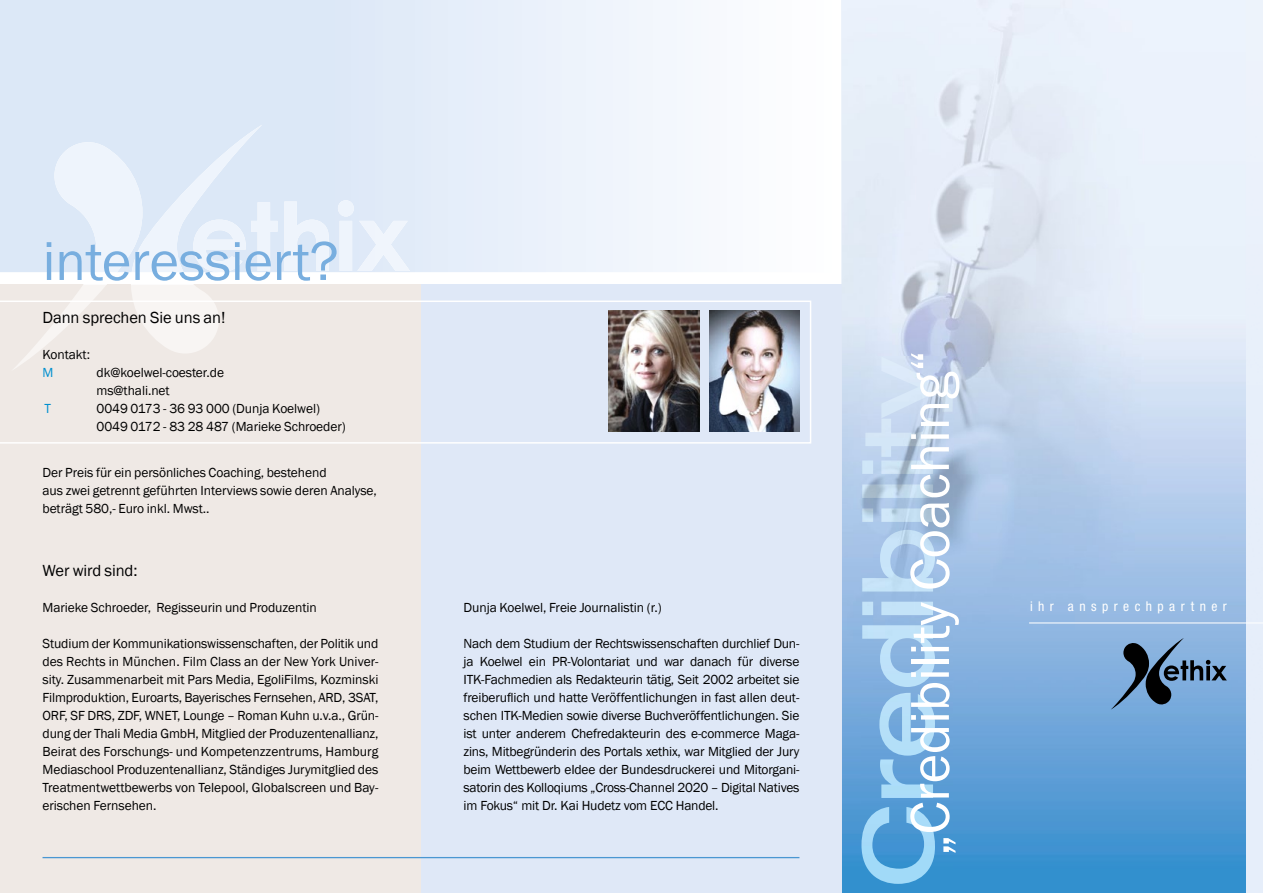
<style>
.page{position:relative;width:1263px;height:893px;background:#fff}
.page>*{position:absolute;margin:0;border:0;box-sizing:border-box;transform-origin:0 0}
.t1{font:500 expanded 97.5px "Helvetica Neue";letter-spacing:-.01em;color:#fff}
.t2{font:56.7px "Franklin Gothic";letter-spacing:-.005em;color:#fff}
.t3{font:56.7px "Franklin Gothic";letter-spacing:-.005em;color:#78aedf}
.t4{font:16.5px "Franklin Gothic";letter-spacing:-.005em;color:#000}
.t5{font:13.5px/18px "Franklin Gothic";letter-spacing:-.005em;color:#000}
.t6{font:condensed 13.5px "Helvetica Neue";letter-spacing:.405em;color:#fff}
.t7{font:13.5px "Franklin Gothic";color:#008fcf}
</style>
<div class="page">
<div style="left:421px;top:285px;width:421px;height:608px;background:#dfe8f7"></div>
<div style="left:0;top:285px;width:421px;height:608px;background:#efe9e5"></div>
<svg style="left:0;top:0;width:685px;height:272px"></svg>
<hr style="left:43px;top:857px;width:756px;height:1px;background:#4a97d2">
<svg style="left:284px;top:201px;width:45px;height:70px;background:#e6eef9"></svg>
<svg style="left:338px;top:200px;width:72px;height:71px"></svg>
<svg style="left:11px;top:124px;width:267px;height:177px"></svg>
<svg style="left:0;top:301px;width:811px;height:143px"></svg>
<img style="left:842px;top:0;width:50px;height:893px">
<img style="left:892px;top:0;width:354px;height:367px">
<img style="left:953px;top:367px;width:293px;height:526px">
<img style="left:861px;top:357px;width:92px;height:536px">
<hr style="left:1029px;top:622px;width:234px;height:1px;background:#fff">
<svg style="left:1111px;top:638px;width:116px;height:72px;background:#6284a8"></svg>
<h2 class="t3" style="left:43px;top:226px;width:298px">interessiert?</h2>
<p class="t4" style="left:43px;top:307px;width:184px">Dann sprechen Sie uns an!</p>
<p class="t5" style="left:43px;top:345px;width:49px">Kontakt:</p>
<p class="t7" style="left:43px;top:364px;width:12px">M</p>
<p class="t5" style="left:97px;top:363px;width:129px">dk@koelwel-coester.de ms@thali.net</p>
<p class="t7" style="left:45px;top:400px;width:8px">T</p>
<p class="t5" style="left:97px;top:399px;width:251px">0049 0173 - 36 93 000 (Dunja Koelwel)<br>0049 0172 - 83 28 487 (Marieke Schroeder)</p>
<p class="t5" style="left:43px;top:464px;width:336px">Der Preis für ein persönliches Coaching, bestehend<br>aus zwei getrennt geführten Interviews sowie deren Analyse, beträgt 580,- Euro inkl. Mwst..</p>
<p class="t4" style="left:43px;top:560px;width:97px">Wer wird sind:</p>
<p class="t5" style="left:43px;top:599px;width:276px">Marieke Schroeder, Regisseurin und Produzentin</p>
<p class="t5" style="left:43px;top:635px;width:337px;text-align:justify">Studium der Kommunikationswissenschaften, der Politik und des Rechts in München. Film Class an der New York Univer&shy;sity. Zusammenarbeit mit Pars Media, EgoliFilms, Kozminski Filmproduktion, Euroarts, Bayerisches Fernsehen, ARD, 3SAT, ORF, SF DRS, ZDF, WNET, Lounge – Roman Kuhn u.v.a., Grün&shy;dung der Thali Media GmbH, Mitglied der Produzentenallianz, Beirat des Forschungs- und Kompetenzzentrums, Hamburg Mediaschool Produzentenallianz, Ständiges Jurymitglied des Treatmentwettbewerbs von Telepool, Globalscreen und Bay&shy;erischen Fernsehen.</p>
<p class="t5" style="left:463px;top:599px;width:200px">Dunja Koelwel, Freie Journalistin (r.)</p>
<p class="t5" style="left:463px;top:635px;width:337px;text-align:justify">Nach dem Studium der Rechtswissenschaften durchlief Dun&shy;ja Koelwel ein PR-Volontariat und war danach für diverse ITK-Fachmedien als Redakteurin tätig, Seit 2002 arbeitet sie frei beruflich und hatte Veröffentlichungen in fast allen deut&shy;schen ITK-Medien sowie diverse Buchveröffentlichungen. Sie ist unter anderem Chefredakteurin des e-commerce Maga&shy;zins, Mitbegründerin des Portals xethix, war Mitglied der Jury beim Wettbewerb eIdee der Bundesdruckerei und Mitorgani&shy;satorin des Kolloqiums „Cross-Channel 2020 – Digital Natives im Fokus“ mit Dr. Kai Hudetz vom ECC Handel.</p>
<h2 class="t2" style="left:895px;top:857px;width:509px;rotate:-90deg">„Credibility Coaching“</h2>
<h1 class="t1" style="left:838px;top:887px;width:533px;rotate:-90deg">Credibility</h1>
<p class="t6" style="left:1030px;top:599px;width:198px">ihr ansprechpartner</p>
</div>
